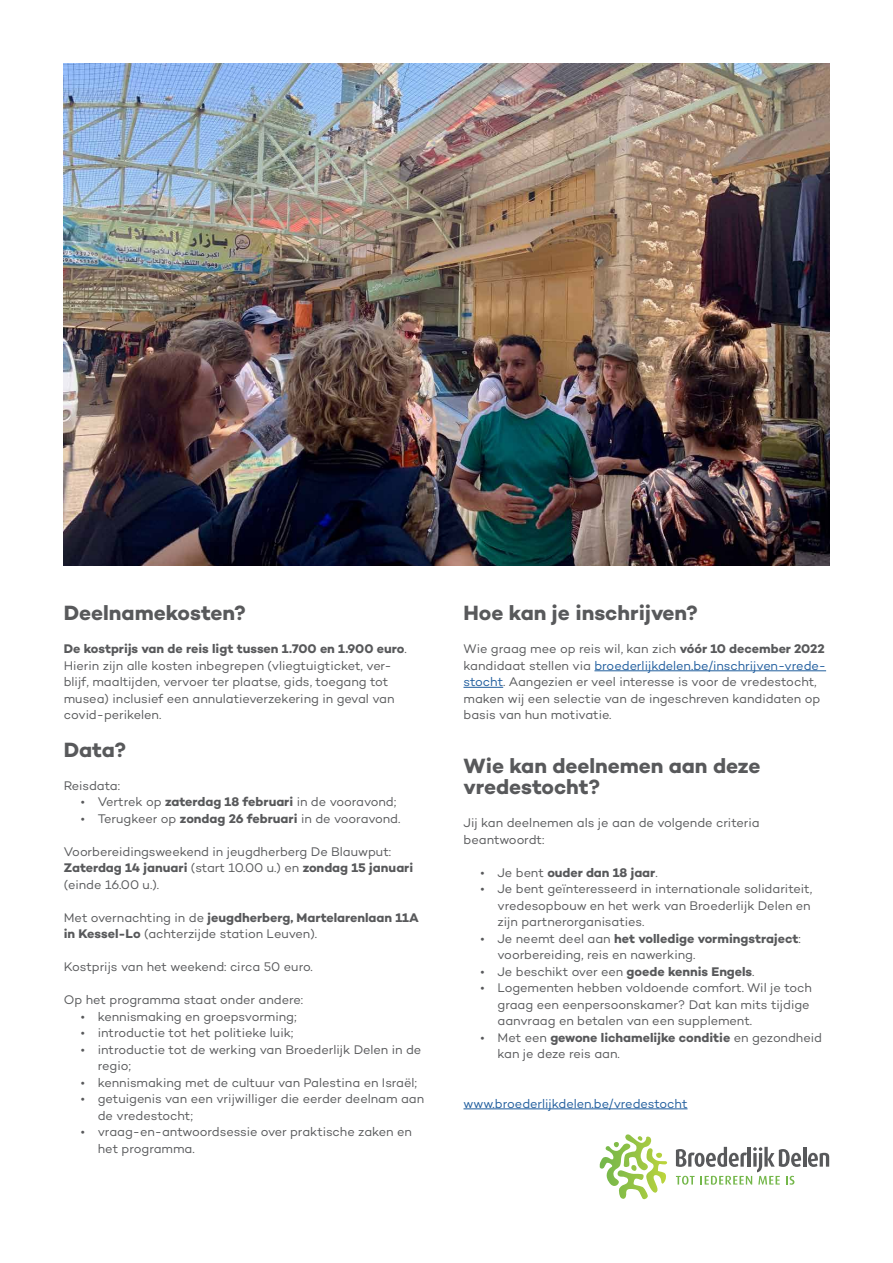
<style>
.page{position:relative;width:893px;height:1263px;background:#fff}
.page>*{position:absolute;margin:0;border:0;box-sizing:border-box;transform-origin:0 0}
.t1{font:700 21px/21px "Campton";letter-spacing:-.005em;color:#58595b}
.t2{font:12.75px/16.5px "Campton";letter-spacing:-.005em;color:#58595b}
.t3{font:12.75px "Campton";letter-spacing:-.005em;color:#215e9e}
.t4{font:700 12.75px "Campton";letter-spacing:-.005em;color:#58595b}
.s1{font-weight:700}
.s2{color:#215e9e}
.s3{font-weight:400}
</style>
<div class="page">
<hr style="left:594px;top:670px;width:232px;height:1px;background:#215e9e">
<hr style="left:463px;top:687px;width:40px;height:1px;background:#215e9e">
<hr style="left:463px;top:1108px;width:225px;height:1px;background:#215e9e">
<img style="left:64px;top:64px;width:765px;height:502px">
<svg style="left:676px;top:1147px;width:125px;height:38px"></svg>
<hr style="left:803px;top:1147px;width:3px;height:19px;background:#58595b">
<svg style="left:808px;top:1153px;width:21px;height:14px"></svg>
<svg style="left:600px;top:1134px;width:68px;height:66px"></svg>
<h1 class="t1" style="left:64px;top:602px;width:183px">Deelnamekosten?</h1>
<p class="t2" style="left:64px;top:640px;width:345px"><span class="s1">De kostprijs van de reis ligt tussen 1.700 en 1.900 euro</span>.<br>Hierin zijn alle kosten inbegrepen (vliegtuigticket, ver&shy;blijf, maaltijden, vervoer ter plaatse, gids, toegang tot musea) inclusief een annulatieverzekering in geval van covid-perikelen.</p>
<h1 class="t1" style="left:64px;top:738px;width:64px">Data?</h1>
<p class="t2" style="left:64px;top:777px;width:58px">Reisdata:</p>
<p class="t2" style="left:81px;top:793px;width:317px">• Vertrek op <span class="s1">zaterdag 18 februari</span> in de vooravond;</p>
<p class="t2" style="left:81px;top:810px;width:321px">• Terugkeer op <span class="s1">zondag 26 februari</span> in de vooravond.</p>
<p class="t2" style="left:64px;top:843px;width:351px">Voorbereidingsweekend in jeugdherberg De Blauwput:<br><span class="s1">Zaterdag 14 januari</span> (start 10.00 u.) en <span class="s1">zondag 15 januari </span>(einde 16.00 u.).</p>
<p class="t2" style="left:64px;top:909px;width:356px">Met overnachting in de <span class="s1">jeugdherberg, Martelarenlaan 11A in Kessel-Lo</span> (achterzijde station Leuven).</p>
<p class="t2" style="left:64px;top:958px;width:251px">Kostprijs van het weekend: circa 50 euro.</p>
<p class="t2" style="left:64px;top:991px;width:241px">Op het programma staat onder andere:</p>
<p class="t2" style="left:81px;top:1008px;width:217px">• kennismaking en groepsvorming;</p>
<p class="t2" style="left:81px;top:1024px;width:214px">• introductie tot het politieke luik;</p>
<p class="t2" style="left:98px;top:1041px;width:325px;text-indent:-17px">• introductie tot de werking van Broederlijk Delen in de regio;</p>
<p class="t2" style="left:81px;top:1074px;width:338px">• kennismaking met de cultuur van Palestina en Israël;</p>
<p class="t2" style="left:98px;top:1090px;width:328px;text-indent:-17px">• getuigenis van een vrijwilliger die eerder deelnam aan de vredestocht;</p>
<p class="t2" style="left:98px;top:1123px;width:316px;text-indent:-17px">• vraag-en-antwoordsessie over praktische zaken en het programma.</p>
<h1 class="t1" style="left:463px;top:602px;width:236px">Hoe kan je inschrijven?</h1>
<p class="t2" style="left:463px;top:640px;width:364px">Wie graag mee op reis wil, kan zich <span class="s1">vóór 10 december 2022 </span>kandidaat stellen via <span class="s2">broederlijkdelen.be/inschrijven-vrede&shy;stocht</span>. Aangezien er veel interesse is voor de vredestocht, maken wij een selectie van de ingeschreven kandidaten op basis van hun motivatie.</p>
<h1 class="t1" style="left:463px;top:755px;width:298px">Wie kan deelnemen aan deze vredestocht?</h1>
<p class="t2" style="left:463px;top:814px;width:298px">Jij kan deelnemen als je aan de volgende criteria beantwoordt:</p>
<p class="t4" style="left:480px;top:864px;width:179px"><span class="s3">• Je bent</span> ouder dan 18 jaar<span class="s3">.</span></p>
<p class="t2" style="left:497px;top:880px;width:316px;text-align:justify;text-indent:-17px">• Je bent geïnteresseerd in internationale solidariteit, vredesopbouw en het werk van Broederlijk Delen en zijn partnerorganisaties.</p>
<p class="t2" style="left:497px;top:930px;width:305px;text-indent:-17px">• Je neemt deel aan <span class="s1">het volledige vormingstraject</span>: voorbereiding, reis en nawerking.</p>
<p class="t2" style="left:480px;top:963px;width:276px">• Je beschikt over een <span class="s1">goede kennis Engels</span>.</p>
<p class="t2" style="left:497px;top:979px;width:316px;text-indent:-17px">• Logementen hebben voldoende comfort. Wil je toch graag een eenpersoonskamer? Dat kan mits tijdige aanvraag en betalen van een supplement.</p>
<p class="t2" style="left:497px;top:1029px;width:326px;text-indent:-17px">• Met een <span class="s1">gewone lichamelijke conditie</span> en gezondheid kan je deze reis aan.</p>
<p class="t3" style="left:463px;top:1095px;width:226px">www.broederlijkdelen.be/vredestocht</p>
</div>
